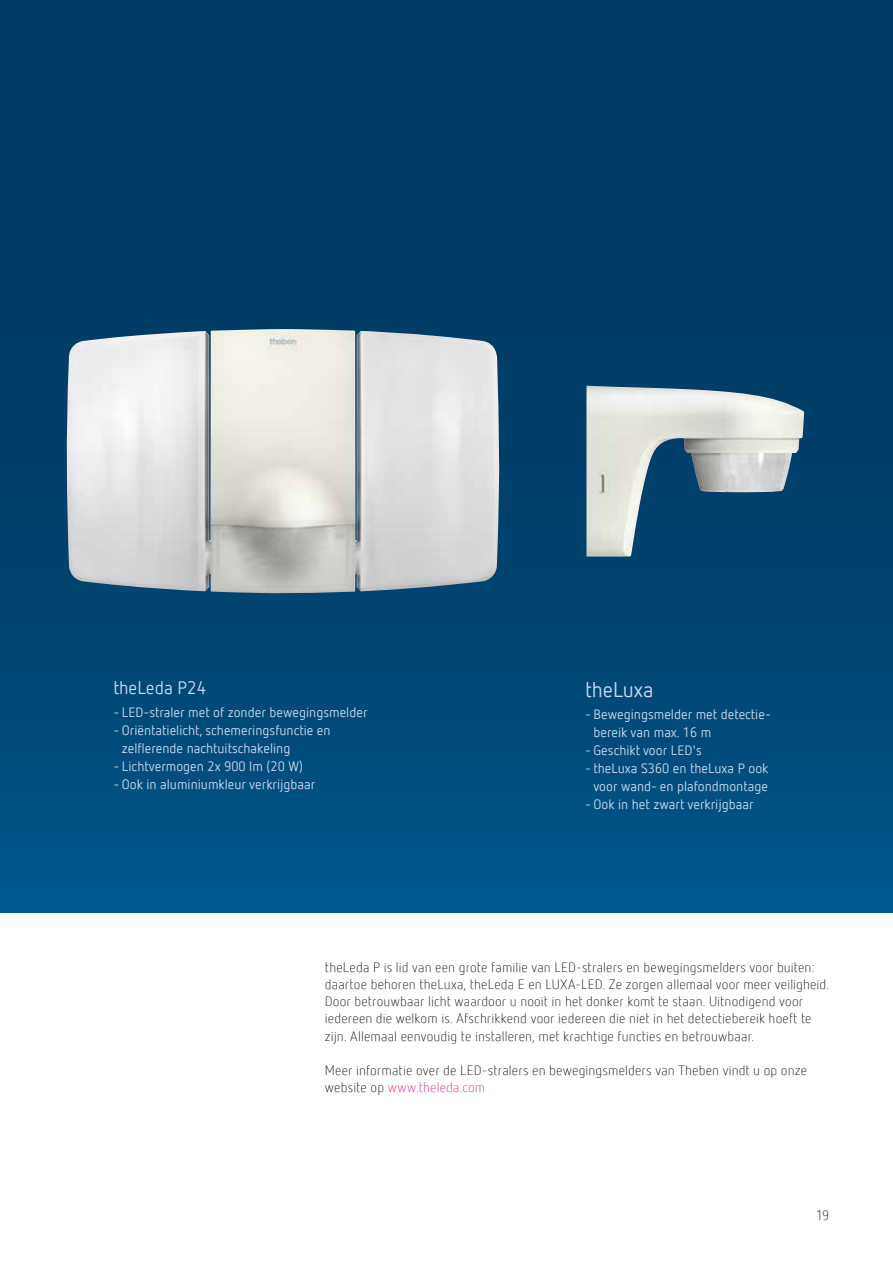
<style>
.page{position:relative;width:893px;height:1263px;background:#fff}
.page>*{position:absolute;margin:0;border:0;box-sizing:border-box;transform-origin:0 0}
.t1{font:21px "Theben Netto Offc Pro";color:#cfd9ef}
.t2{font:18px "Theben Netto Offc Pro";color:#cfd9ef}
.t3{font:300 13.5px/17.2px "Netto Offc Pro";letter-spacing:.01em;color:#000}
.t4{font:13.5px/18px "Netto Offc Pro";color:#cfd9ef}
.s1{color:#e11383}
</style>
<div class="page">
<div style="left:0;top:0;width:893px;height:912px;background:linear-gradient(to bottom,#00355c,#005082)"></div>
<img style="left:66px;top:329px;width:435px;height:265px">
<img style="left:586px;top:386px;width:218px;height:171px">
<h2 class="t2" style="left:113px;top:676px;width:94px">theLeda P24</h2>
<p class="t4" style="left:113px;top:702px;width:256px">- LED-straler met of zonder bewegingsmelder</p>
<p class="t4" style="left:122px;top:720px;width:210px;text-indent:-9px">- Oriëntatielicht, schemeringsfunctie en zelflerende nachtuitschakeling</p>
<p class="t4" style="left:113px;top:756px;width:191px">- Lichtvermogen 2x 900 lm (20 W)</p>
<p class="t4" style="left:113px;top:774px;width:204px">- Ook in aluminiumkleur verkrijgbaar</p>
<h1 class="t1" style="left:585px;top:676px;width:70px">theLuxa</h1>
<p class="t4" style="left:593px;top:705px;width:179px;text-indent:-9px">- Bewegingsmelder met detectie&shy;bereik van max. 16 m</p>
<p class="t4" style="left:585px;top:741px;width:118px">- Geschikt voor LED's</p>
<p class="t4" style="left:585px;top:759px;width:185px;text-align:right">- theLuxa S360 en theLuxa P ook voor wand- en plafondmontage</p>
<p class="t4" style="left:585px;top:795px;width:170px">- Ook in het zwart verkrijgbaar</p>
<p class="t3" style="left:325px;top:958px;width:506px">theLeda P is lid van een grote familie van LED-stralers en bewegingsmelders voor buiten: daartoe behoren theLuxa, theLeda E en LUXA-LED. Ze zorgen allemaal voor meer veiligheid.<br>Door betrouwbaar licht waardoor u nooit in het donker komt te staan. Uitnodigend voor iedereen die welkom is. Afschrikkend voor iedereen die niet in het detectiebereik hoeft te zijn. Allemaal eenvoudig te installeren, met krachtige functies en betrouwbaar.</p>
<p class="t3" style="left:325px;top:1061px;width:484px">Meer informatie over de LED-stralers en bewegingsmelders van Theben vindt u op onze website op <span class="s1">www.theleda.com</span></p>
<p class="t3" style="left:816px;top:1207px;width:15px">19</p>
</div>
